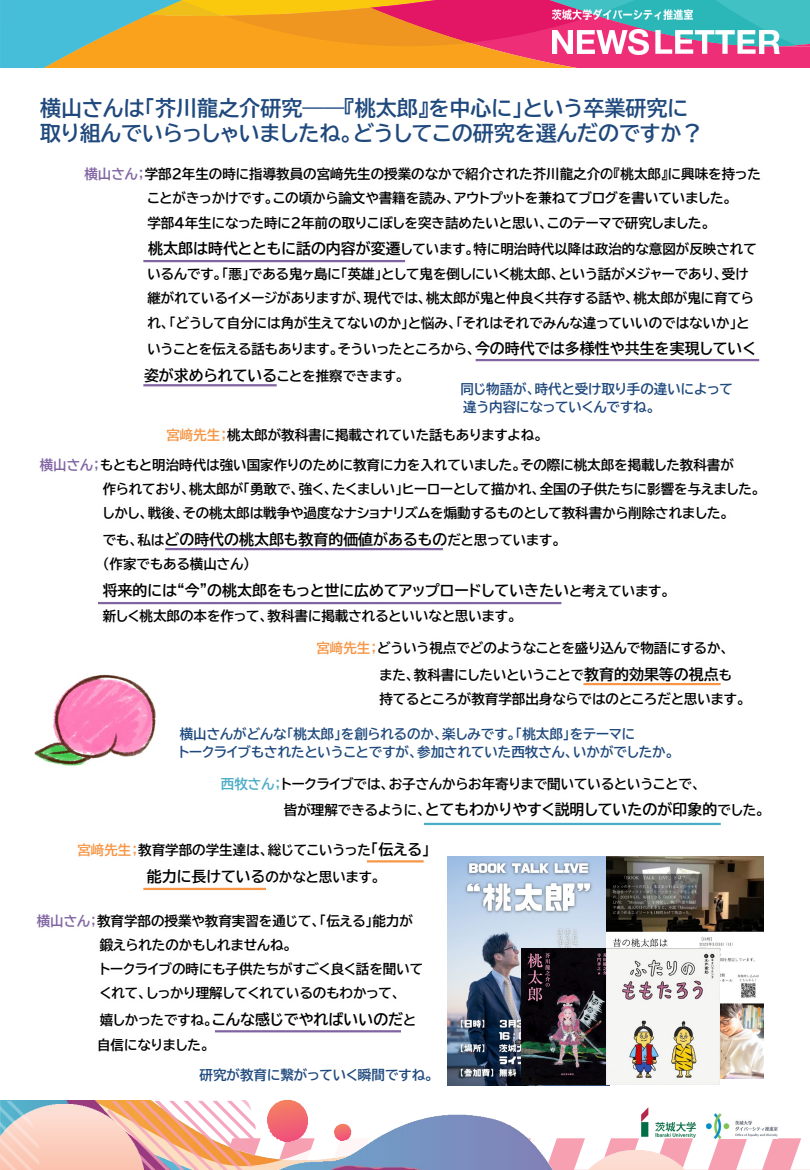
<style>
.page{position:relative;width:810px;height:1170px;background:#fff}
.page>*{position:absolute;margin:0;border:0;box-sizing:border-box;transform-origin:0 0}
.t1{font:21px/25.2px "BIZ UDP Gothic Bold";color:#1f497d}
.t2{font:15px "BIZ UDP Gothic Bold";color:#000}
.t3{font:13.5px "BIZ UDP Gothic Bold";color:#000}
.t4{font:13.5px/17.2px "BIZ UDP Gothic Bold";color:#1f497d}
.s1{color:#8064a2}
.s2{font-size:15px}
.s3{color:#f79646}
.s4{font-size:13.5px}
.s5{color:#4bacc6}
</style>
<div class="page">
<svg style="left:0;top:856px;width:810px;height:314px"></svg>
<img style="left:34px;top:674px;width:122px;height:92px">
<svg style="left:0;top:0;width:810px;height:68px;background:#c38e69"></svg>
<img style="left:759px;top:30px;width:21px;height:24px">
<img style="left:552px;top:10px;width:141px;height:9px">
<img style="left:514px;top:1101px;width:38px;height:69px">
<svg style="left:0;top:1101px;width:514px;height:69px"></svg>
<img style="left:335px;top:1124px;width:16px;height:17px">
<img style="left:588px;top:1150px;width:96px;height:20px">
<img style="left:707px;top:1114px;width:70px;height:25px">
<img style="left:641px;top:1108px;width:55px;height:30px">
<img style="left:143px;top:386px;width:121px;height:1px">
<img style="left:583px;top:685px;width:138px;height:1px">
<img style="left:65px;top:856px;width:61px;height:14px">
<img style="left:126px;top:856px;width:231px;height:14px">
<img style="left:357px;top:856px;width:86px;height:15px">
<img style="left:133px;top:858px;width:146px;height:40px">
<img style="left:253px;top:860px;width:140px;height:37px">
<img style="left:447px;top:857px;width:162px;height:228px">
<img style="left:607px;top:857px;width:157px;height:222px">
<img style="left:521px;top:948px;width:86px;height:136px">
<img style="left:607px;top:948px;width:112px;height:136px">
<img style="left:24px;top:903px;width:61px;height:37px">
<img style="left:85px;top:903px;width:340px;height:37px">
<img style="left:87px;top:928px;width:217px;height:24px">
<img style="left:87px;top:952px;width:348px;height:36px">
<img style="left:87px;top:976px;width:325px;height:26px">
<img style="left:87px;top:1002px;width:112px;height:25px">
<img style="left:199px;top:1000px;width:218px;height:41px">
<img style="left:391px;top:1002px;width:38px;height:37px">
<img style="left:85px;top:1027px;width:136px;height:37px">
<hr style="left:143px;top:260px;width:262px;height:2px;background:#8064a2">
<hr style="left:476px;top:359px;width:283px;height:2px;background:#8064a2">
<hr style="left:98px;top:602px;width:463px;height:2px;background:#8064a2">
<hr style="left:165px;top:548px;width:278px;height:2px;background:#8064a2">
<hr style="left:424px;top:823px;width:297px;height:2px;background:#4bacc6">
<hr style="left:583px;top:683px;width:138px;height:2px;background:#f79646">
<hr style="left:367px;top:860px;width:57px;height:3px;background:#f79646">
<hr style="left:143px;top:888px;width:123px;height:2px;background:#f79646">
<hr style="left:215px;top:1030px;width:186px;height:2px;background:#8064a2">
<hr style="left:143px;top:384px;width:134px;height:2px;background:#8064a2">
<p class="t1" style="left:40px;top:96px;width:664px">横山さんは「芥川龍之介研究――『桃太郎』を中心に」という卒業研究に取り組んでいらっしゃいましたね。どうしてこの研究を選んだのですか？</p>
<p class="t3" style="left:84px;top:167px;width:678px"><span class="s1">横山さん；</span>学部２年生の時に指導教員の宮﨑先生の授業のなかで紹介された芥川龍之介の『桃太郎』に興味を持った</p>
<p class="t3" style="left:147px;top:191px;width:586px">ことがきっかけです。この頃から論文や書籍を読み、アウトプットを兼ねてブログを書いていました。</p>
<p class="t3" style="left:147px;top:216px;width:564px">学部４年生になった時に２年前の取りこぼしを突き詰めたいと思い、このテーマで研究しました。</p>
<p class="t3" style="left:148px;top:242px;width:610px"><span class="s2">桃太郎は時代とともに話の内容が変遷</span>しています。特に明治時代以降は政治的な意図が反映されて</p>
<p class="t3" style="left:147px;top:267px;width:603px">いるんです。「悪」である鬼ヶ島に「英雄」として鬼を倒しにいく桃太郎、という話がメジャーであり、受け</p>
<p class="t3" style="left:147px;top:291px;width:608px">継がれているイメージがありますが、現代では、桃太郎が鬼と仲良く共存する話や、桃太郎が鬼に育てら</p>
<p class="t3" style="left:147px;top:316px;width:604px">れ、「どうして自分には角が生えてないのか」と悩み、「それはそれでみんな違っていいのではないか」と</p>
<p class="t3" style="left:147px;top:342px;width:610px">いうことを伝える話もあります。そういったところから、<span class="s2">今の時代では多様性や共生を実現していく</span></p>
<p class="t3" style="left:144px;top:369px;width:261px"><span class="s2">姿が求められている</span>ことを推察できます。</p>
<p class="t4" style="left:460px;top:381px;width:274px">同じ物語が、時代と受け取り手の違いによって違う内容になっていくんですね。</p>
<p class="t3" style="left:166px;top:428px;width:378px"><span class="s3">宮﨑先生；</span>桃太郎が教科書に掲載されていた話もありますよね。</p>
<p class="t3" style="left:40px;top:458px;width:696px"><span class="s1">横山さん；</span>もともと明治時代は強い国家作りのために教育に力を入れていました。その際に桃太郎を掲載した教科書が</p>
<p class="t3" style="left:103px;top:482px;width:659px">作られており、桃太郎が「勇敢で、強く、たくましい」ヒーローとして描かれ、全国の子供たちに影響を与えました。</p>
<p class="t3" style="left:103px;top:506px;width:628px">しかし、戦後、その桃太郎は戦争や過度なナショナリズムを煽動するものとして教科書から削除されました。</p>
<p class="t2" style="left:103px;top:531px;width:459px"><span class="s4">でも、私は</span>どの時代の桃太郎も教育的価値があるもの<span class="s4">だと思っています。</span></p>
<p class="t3" style="left:103px;top:558px;width:149px">（作家でもある横山さん）</p>
<p class="t2" style="left:103px;top:583px;width:568px">将来的には“今”の桃太郎をもっと世に広めてアップロードしていきたい<span class="s4">と考えています。</span></p>
<p class="t3" style="left:103px;top:609px;width:415px">新しく桃太郎の本を作って、教科書に掲載されるといいなと思います。</p>
<p class="t3" style="left:316px;top:641px;width:414px"><span class="s3">宮﨑先生；</span>どういう視点でどのようなことを盛り込んで物語にするか、</p>
<p class="t3" style="left:379px;top:668px;width:354px">また、教科書にしたいということで<span class="s2">教育的効果等の視点</span>も</p>
<p class="t3" style="left:379px;top:693px;width:367px">持てるところが教育学部出身ならではのところだと思います。</p>
<p class="t4" style="left:180px;top:726px;width:457px">横山さんがどんな「桃太郎」を創られるのか、楽しみです。「桃太郎」をテーマに</p>
<p class="t4" style="left:179px;top:743px;width:497px">トークライブもされたということですが、参加されていた西牧さん、いかがでしたか。</p>
<p class="t3" style="left:221px;top:777px;width:481px"><span class="s5">西牧さん；</span>トークライブでは、お子さんからお年寄りまで聞いているということで、</p>
<p class="t2" style="left:284px;top:802px;width:482px"><span class="s4">皆が理解できるように、</span>とてもわかりやすく説明していたのが印象的<span class="s4">でした。</span></p>
<p class="t3" style="left:77px;top:843px;width:353px"><span class="s3">宮﨑先生；</span>教育学部の学生達は、総じてこいうった<span class="s2">「伝える」</span></p>
<p class="t3" style="left:147px;top:870px;width:235px"><span class="s2">能力に長けている</span>のかなと思います。</p>
<p class="t3" style="left:37px;top:914px;width:378px"><span class="s1">横山さん；</span>教育学部の授業や教育実習を通じて、「伝える」能力が</p>
<p class="t3" style="left:100px;top:938px;width:193px">鍛えられたのかもしれませんね。</p>
<p class="t3" style="left:100px;top:962px;width:325px">トークライブの時にも子供たちがすごく良く話を聞いて</p>
<p class="t3" style="left:100px;top:987px;width:302px">くれて、しっかり理解してくれているのもわかって、</p>
<p class="t2" style="left:100px;top:1012px;width:318px"><span class="s4">嬉しかったですね。</span>こんな感じでやればいいのだ<span class="s4">と</span></p>
<p class="t3" style="left:97px;top:1038px;width:114px">自信になりました。</p>
<p class="t4" style="left:200px;top:1066px;width:235px">研究が教育に繋がっていく瞬間ですね。</p>
</div>
